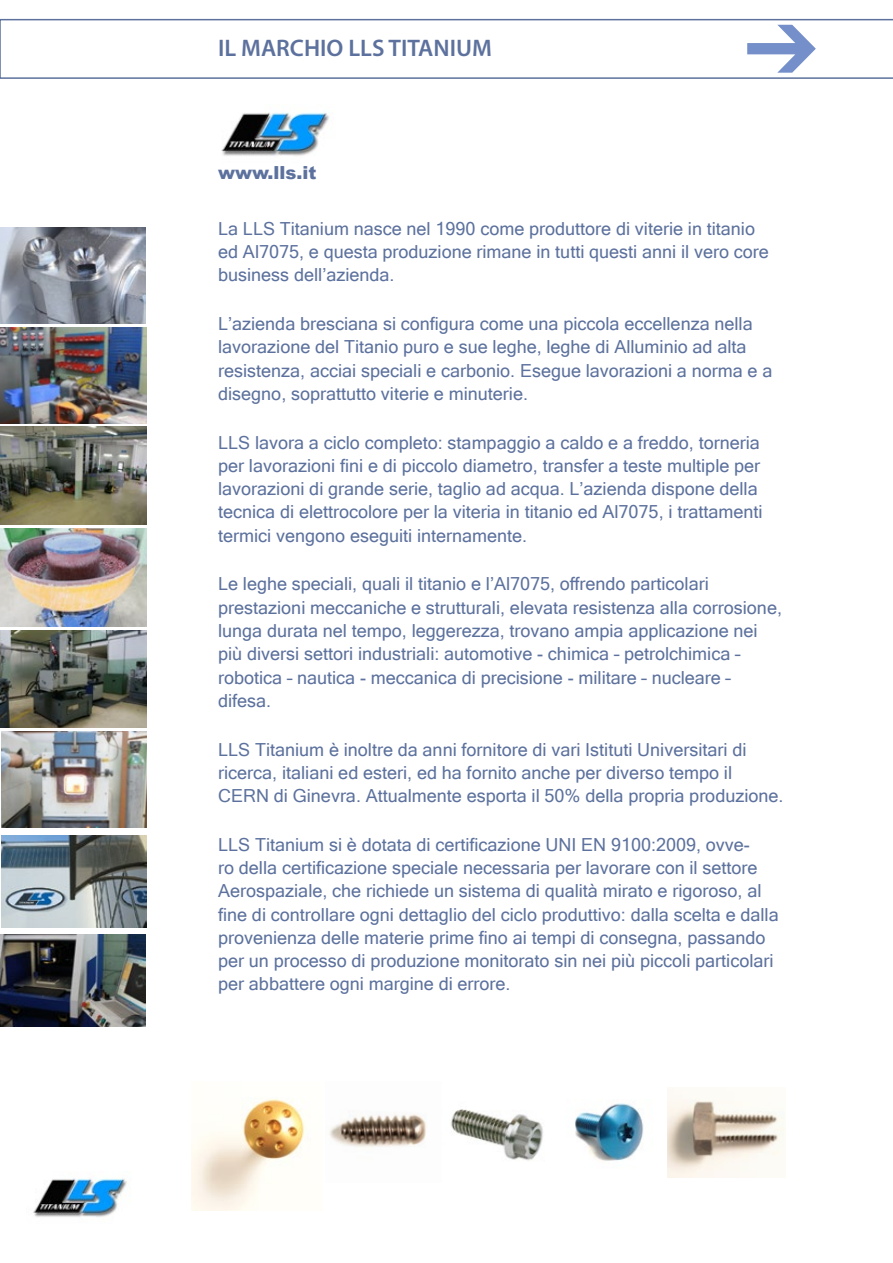
<style>
.page{position:relative;width:893px;height:1263px;background:#fff}
.page>*{position:absolute;margin:0;border:0;box-sizing:border-box;transform-origin:0 0}
.t1{font:600 24px "Myriad Pro";color:#5c719d}
.t2{font:18px/23.2px "Microsoft Sans Serif";color:#5c719d}
.t3{font:900 18px "Arial";color:#5c719d}
</style>
<div class="page">
<img style="left:575px;top:1103px;width:69px;height:58px">
<div style="left:0;top:19px;width:893px;height:60px;border:2px solid #5c719d"></div>
<svg style="left:747px;top:25px;width:69px;height:48px"></svg>
<img style="left:33px;top:1178px;width:94px;height:39px">
<img style="left:1px;top:731px;width:146px;height:96px">
<img style="left:0;top:227px;width:145px;height:96px">
<img style="left:0;top:426px;width:147px;height:98px">
<img style="left:0;top:528px;width:146px;height:98px">
<img style="left:0;top:630px;width:146px;height:97px">
<img style="left:1px;top:935px;width:145px;height:92px">
<img style="left:0;top:327px;width:147px;height:96px">
<img style="left:667px;top:1089px;width:118px;height:88px">
<img style="left:450px;top:1109px;width:93px;height:52px">
<img style="left:221px;top:112px;width:109px;height:44px">
<img style="left:1px;top:835px;width:145px;height:92px">
<img style="left:191px;top:1098px;width:120px;height:112px">
<img style="left:329px;top:1114px;width:97px;height:34px">
<h1 class="t1" style="left:218px;top:33px;width:275px">IL MARCHIO LLS TITANIUM</h1>
<p class="t3" style="left:218px;top:160px;width:100px">www.lls.it</p>
<p class="t2" style="left:218px;top:216px;width:552px">La LLS Titanium nasce nel 1990 come produttore di viterie in titanio ed Al7075, e questa produzione rimane in tutti questi anni il vero core business dell’azienda.</p>
<p class="t2" style="left:218px;top:312px;width:556px">L’azienda bresciana si configura come una piccola eccellenza nella lavorazione del Titanio puro e sue leghe, leghe di Alluminio ad alta resistenza, acciai speciali e carbonio. Esegue lavorazioni a norma e a disegno, soprattutto viterie e minuterie.</p>
<p class="t2" style="left:218px;top:430px;width:546px">LLS lavora a ciclo completo: stampaggio a caldo e a freddo, torneria per lavorazioni fini e di piccolo diametro, transfer a teste multiple per lavorazioni di grande serie, taglio ad acqua. L’azienda dispone della tecnica di elettrocolore per la viteria in titanio ed Al7075, i trattamenti termici vengono eseguiti internamente.</p>
<p class="t2" style="left:218px;top:572px;width:565px">Le leghe speciali, quali il titanio e l’Al7075, offrendo particolari prestazioni meccaniche e strutturali, elevata resistenza alla corrosione, lunga durata nel tempo, leggerezza, trovano ampia applicazione nei più diversi settori industriali: automotive - chimica – petrolchimica – robotica – nautica - meccanica di precisione - militare – nucleare – difesa.</p>
<p class="t2" style="left:218px;top:737px;width:567px">LLS Titanium è inoltre da anni fornitore di vari Istituti Universitari di ricerca, italiani ed esteri, ed ha fornito anche per diverso tempo il<br>CERN di Ginevra. Attualmente esporta il 50% della propria produzione.</p>
<p class="t2" style="left:218px;top:832px;width:562px">LLS Titanium si è dotata di certificazione UNI EN 9100:2009, ovve-<br>ro della certificazione speciale necessaria per lavorare con il settore Aerospaziale, che richiede un sistema di qualità mirato e rigoroso, al fine di controllare ogni dettaglio del ciclo produttivo: dalla scelta e dalla provenienza delle materie prime fino ai tempi di consegna, passando per un processo di produzione monitorato sin nei più piccoli particolari per abbattere ogni margine di errore.</p>
</div>
